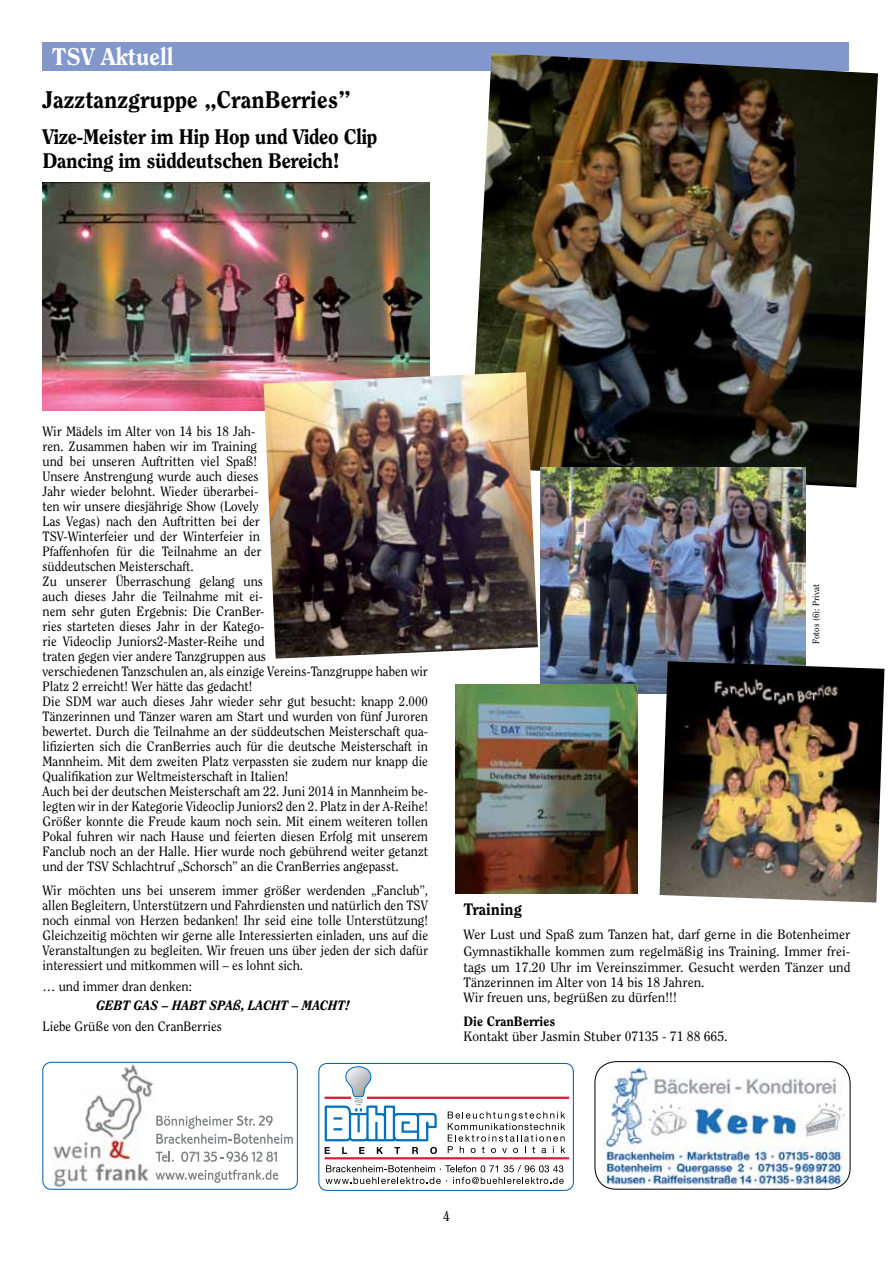
<style>
.page{position:relative;width:893px;height:1263px;background:#fff}
.page>*{position:absolute;margin:0;border:0;box-sizing:border-box;transform-origin:0 0}
.t1{font:800 24px "Clearface";color:#000}
.t2{font:800 24px "Clearface";color:#fff}
.t3{font:800 21px/24px "Clearface";letter-spacing:-.02em;color:#000}
.t4{font:800 16.5px "Clearface";color:#000}
.t5{font:13.5px/15px "Clearface";color:#000;scale:.96 1}
.t6{font:13.5px/16.5px "Clearface";color:#000;text-align:justify}
.t7{font:italic 800 13.5px "Clearface";color:#000;scale:.96 1}
.t8{font:800 13.5px "Clearface";color:#000}
.t9{font:9px "Clearface";color:#000}
</style>
<div class="page">
<svg style="left:319px;top:1063px;width:254px;height:127px"></svg>
<div style="left:319px;top:1063px;width:255px;height:128px;border:1px solid #005baa;border-radius:9px"></div>
<svg style="left:43px;top:1062px;width:254px;height:127px"></svg>
<div style="left:43px;top:1062px;width:255px;height:127px;border:1px solid #005baa;border-radius:9px"></div>
<img style="left:595px;top:1061px;width:255px;height:128px">
<div style="left:595px;top:1061px;width:255px;height:128px;border:1px solid #000;border-radius:21px"></div>
<div style="left:43px;top:43px;width:806px;height:28px;background:#8298cd"></div>
<img style="left:43px;top:183px;width:386px;height:227px">
<img style="left:474px;top:53px;width:404px;height:434px">
<img style="left:540px;top:468px;width:266px;height:225px">
<img style="left:455px;top:685px;width:183px;height:208px">
<img style="left:264px;top:372px;width:274px;height:287px">
<img style="left:660px;top:661px;width:224px;height:241px">
<h1 class="t2" style="left:52px;top:42px;width:123px">TSV Aktuell</h1>
<h1 class="t1" style="left:43px;top:85px;width:309px">Jazztanzgruppe „CranBerries”</h1>
<h2 class="t3" style="left:43px;top:124px;width:336px">Vize-Meister im Hip Hop und Video Clip<br>Dancing im süddeutschen Bereich!</h2>
<p class="t5" style="left:43px;top:423px;width:403px">Wir Mädels im Alter von 14 bis 18 Jah-<br>ren. Zusammen haben wir im Training<br>und bei unseren Auftritten viel Spaß!<br>Unsere Anstrengung wurde auch dieses<br>Jahr wieder belohnt. Wieder überarbei-<br>ten wir unsere diesjährige Show (Lovely<br>Las Vegas) nach den Auftritten bei der<br>TSV-Winterfeier und der Winterfeier in<br>Pfaffenhofen für die Teilnahme an der<br>süddeutschen Meisterschaft.<br>Zu unserer Überraschung gelang uns<br>auch dieses Jahr die Teilnahme mit ei-<br>nem sehr guten Ergebnis: Die CranBer-<br>ries starteten dieses Jahr in der Katego-<br>rie Videoclip Juniors2-Master-Reihe und<br>traten gegen vier andere Tanzgruppen aus<br>verschiedenen Tanzschulen an, als einzige Vereins-Tanzgruppe haben wir Platz 2 erreicht! Wer hätte das gedacht!<br>Die SDM war auch dieses Jahr wieder sehr gut besucht: knapp 2.000<br>Tänzerinnen und Tänzer waren am Start und wurden von fünf Juroren bewertet. Durch die Teilnahme an der süddeutschen Meisterschaft qua&shy;lifizierten sich die CranBerries auch für die deutsche Meisterschaft in Mannheim. Mit dem zweiten Platz verpassten sie zudem nur knapp die Qualifikation zur Weltmeisterschaft in Italien!<br>Auch bei der deutschen Meisterschaft am 22. Juni 2014 in Mannheim be&shy;legten wir in der Kategorie Videoclip Juniors2 den 2. Platz in der A-Reihe!<br>Größer konnte die Freude kaum noch sein. Mit einem weiteren tollen Pokal fuhren wir nach Hause und feierten diesen Erfolg mit unserem Fanclub noch an der Halle. Hier wurde noch gebührend weiter getanzt und der TSV Schlachtruf „Schorsch” an die CranBerries angepasst.</p>
<p class="t5" style="left:43px;top:882px;width:403px;text-align:justify">Wir möchten uns bei unserem immer größer werdenden „Fanclub”, allen Begleitern, Unterstützern und Fahrdiensten und natürlich den TSV noch einmal von Herzen bedanken! Ihr seid eine tolle Unterstützung!<br>Gleichzeitig möchten wir gerne alle Interessierten einladen, uns auf die Veranstaltungen zu begleiten. Wir freuen uns über jeden der sich dafür interessiert und mitkommen will – es lohnt sich.</p>
<p class="t5" style="left:43px;top:978px;width:157px">… und immer dran denken:</p>
<p class="t7" style="left:97px;top:997px;width:265px">GEBT GAS – HABT SPAß, LACHT – MACHT!</p>
<p class="t5" style="left:43px;top:1019px;width:188px">Liebe Grüße von den CranBerries</p>
<p class="t9" style="left:811px;top:644px;width:62px;rotate:-90deg">Fotos (6): Privat</p>
<p class="t4" style="left:463px;top:899px;width:60px">Training</p>
<p class="t6" style="left:463px;top:926px;width:388px">Wer Lust und Spaß zum Tanzen hat, darf gerne in die Botenheimer Gymnastikhalle kommen zum regelmäßig ins Training. Immer frei&shy;tags um 17.20 Uhr im Vereinszimmer. Gesucht werden Tänzer und</p>
<p class="t6" style="left:463px;top:975px;width:243px;line-height:15px">Tänzerinnen im Alter von 14 bis 18 Jahren.<br>Wir freuen uns, begrüßen zu dürfen!!!</p>
<p class="t8" style="left:463px;top:1013px;width:93px">Die CranBerries</p>
<p class="t6" style="left:463px;top:1028px;width:266px">Kontakt über Jasmin Stuber 07135 - 71 88 665.</p>
<p class="t6" style="left:443px;top:1207px;width:8px">4</p>
</div>
